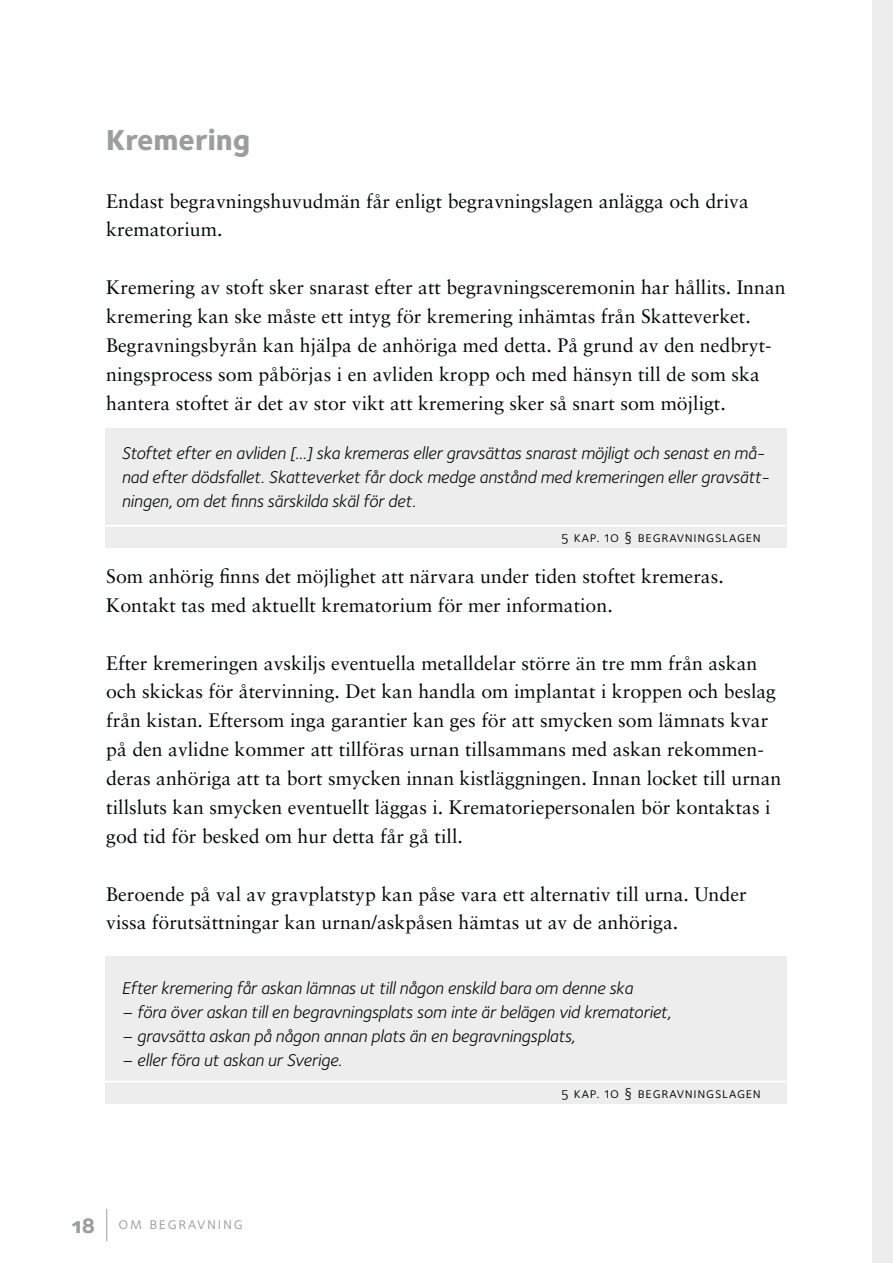
<style>
.page{position:relative;width:893px;height:1263px;background:#fff}
.page>*{position:absolute;margin:0;border:0;box-sizing:border-box;transform-origin:0 0}
.t1{font:29.85px "Foundry Sterling Extra Bold OSF";color:#9c9d9f}
.t2{font:19.5px/28.8px "Sabon LT";color:#040809}
.t3{font:17.7px/24.2px "Foundry Sterling Book Italic OSF";letter-spacing:-.01em;color:#040809}
.t4{font:16.8px "Foundry Sterling Book Expert";letter-spacing:.1em;color:#9c9d9f}
.t5{font:14.85px "Foundry Sterling Book Expert";letter-spacing:.05em;color:#040809}
.s1{font-family:"Foundry Sterling Extra Bold OSF";font-size:22.35px}
</style>
<div class="page">
<hr style="left:106px;top:1209px;width:1px;height:32px;background:#9c9d9f">
<div style="left:872px;top:0;width:21px;height:1263px;background:#ededed"></div>
<div style="left:106px;top:428px;width:681px;height:120px;background:#ededed"></div>
<hr style="left:95px;top:525px;width:691px;height:2px;background:#fff">
<div style="left:106px;top:956px;width:681px;height:148px;background:#ededed"></div>
<hr style="left:95px;top:1081px;width:691px;height:2px;background:#fff">
<h1 class="t1" style="left:106px;top:128px;width:145px">Kremering</h1>
<p class="t2" style="left:106px;top:188px;width:644px">Endast begravningshuvudmän får enligt begravningslagen anlägga och driva krematorium.</p>
<p class="t2" style="left:106px;top:275px;width:681px">Kremering av stoft sker snarast efter att begravningsceremonin har hållits. Innan kremering kan ske måste ett intyg för kremering inhämtas från Skatteverket.<br>Begravningsbyrån kan hjälpa de anhöriga med detta. På grund av den nedbryt&shy;ningsprocess som påbörjas i en avliden kropp och med hänsyn till de som ska hantera stoftet är det av stor vikt att kremering sker så snart som möjligt.</p>
<p class="t3" style="left:121px;top:442px;width:649px">Stoftet efter en avliden […] ska kremeras eller gravsättas snarast möjligt och senast en må&shy;nad efter dödsfallet. Skatteverket får dock medge anstånd med kremeringen eller gravsätt&shy;ningen, om det finns särskilda skäl för det.</p>
<p class="t5" style="left:561px;top:528px;width:201px">5 kap. 10 § begravningslagen</p>
<p class="t2" style="left:106px;top:563px;width:619px">Som anhörig finns det möjlighet att närvara under tiden stoftet kremeras.<br>Kontakt tas med aktuellt krematorium för mer information.</p>
<p class="t2" style="left:106px;top:650px;width:677px">Efter kremeringen avskiljs eventuella metalldelar större än tre mm från askan och skickas för återvinning. Det kan handla om implantat i kroppen och beslag från kistan. Eftersom inga garantier kan ges för att smycken som lämnats kvar på den avlidne kommer att tillföras urnan tillsammans med askan rekommen&shy;deras anhöriga att ta bort smycken innan kistläggningen. Innan locket till urnan tillsluts kan smycken eventuellt läggas i. Krematoriepersonalen bör kontaktas i god tid för besked om hur detta får gå till.</p>
<p class="t2" style="left:106px;top:881px;width:642px">Beroende på val av gravplatstyp kan påse vara ett alternativ till urna. Under vissa förutsättningar kan urnan/askpåsen hämtas ut av de anhöriga.</p>
<p class="t3" style="left:121px;top:977px;width:513px">Efter kremering får askan lämnas ut till någon enskild bara om denne ska</p>
<p class="t3" style="left:121px;top:1001px;width:551px">– föra över askan till en begravningsplats som inte är belägen vid krematoriet,</p>
<p class="t3" style="left:121px;top:1025px;width:455px">– gravsätta askan på någon annan plats än en begravningsplats,</p>
<p class="t3" style="left:121px;top:1050px;width:222px">– eller föra ut askan ur Sverige.</p>
<p class="t5" style="left:561px;top:1084px;width:201px">5 kap. 10 § begravningslagen</p>
<p class="t4" style="left:72px;top:1214px;width:173px"><span class="s1">18</span> om begravning</p>
</div>
